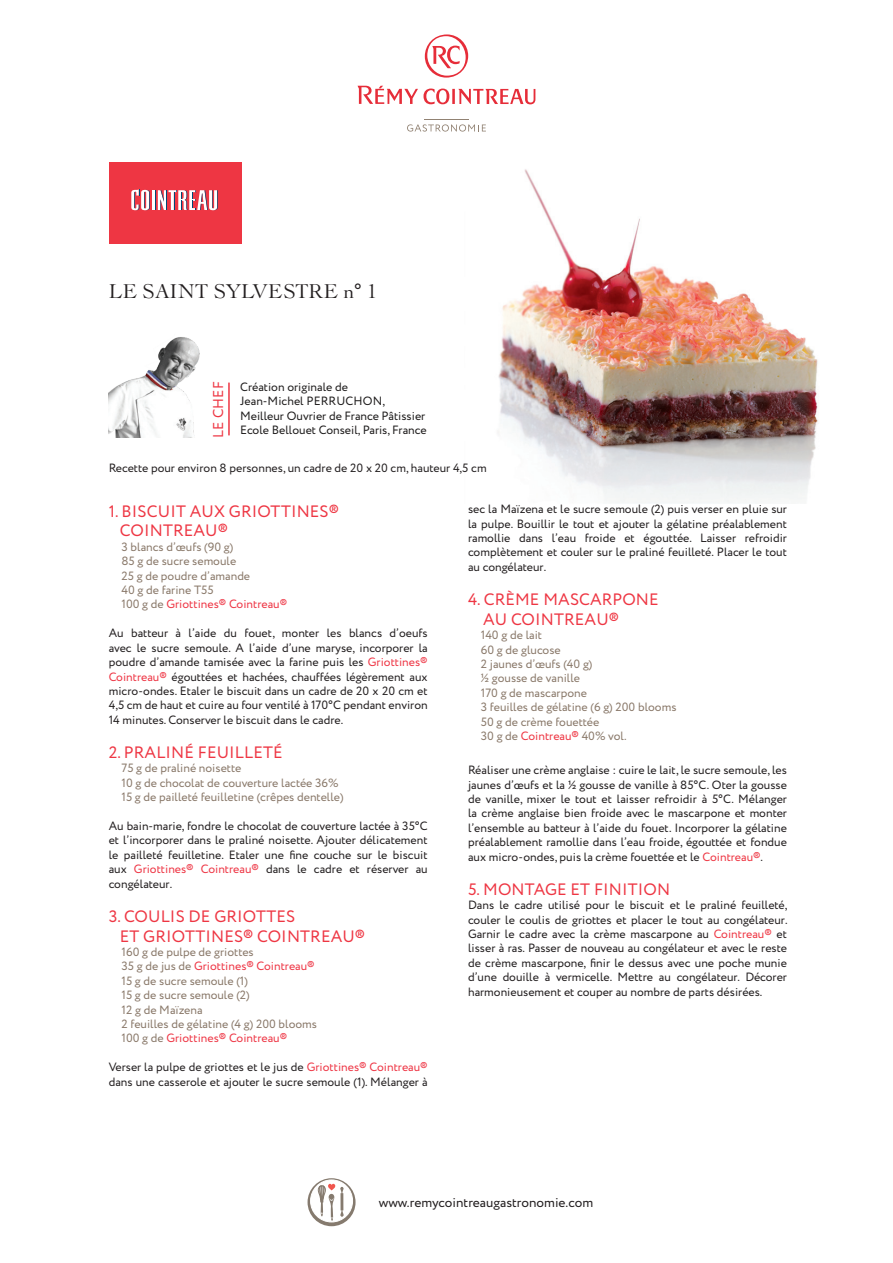
<style>
.page{position:relative;width:893px;height:1263px;background:#fff}
.page>*{position:absolute;margin:0;border:0;box-sizing:border-box;transform-origin:0 0}
.TITRE_RECETTE{font:19.5px "Le Cochin BQ";letter-spacing:.01em;color:#231f20}
.TITRE_PARAGRAPHE{font:16.5px "Circe";letter-spacing:.01em;color:#ee3643}
.TITRE_PARAGRAPHE-2{font:14.25px "Circe";letter-spacing:.01em;color:#ee3643}
.t1{font:13.5px "Circe";color:#231f20}
.TEXTE{font:12px/14.4px "Circe";color:#231f20;text-align:justify}
.INGREDIENTS{font:12px "Circe";color:#897869}
.CHEF{font:12px "Circe";color:#1e1c1c}
.INGREDIENTS-2{font:12px "Circe";color:#ee3645}
.s1{color:#897869}
.s2{color:#ee3645}
.s3{color:#ee3643}
</style>
<div class="page">
<svg style="left:358px;top:86px;width:177px;height:18px"></svg>
<svg style="left:425px;top:34px;width:43px;height:44px"></svg>
<hr style="left:424px;top:119px;width:45px;height:1px;background:#918273">
<svg style="left:407px;top:124px;width:79px;height:8px"></svg>
<svg style="left:308px;top:1178px;width:48px;height:48px"></svg>
<div style="left:311px;top:1180px;width:42px;height:42px;background:#fff;border-radius:50%"></div>
<div style="left:310px;top:1180px;width:43px;height:42px;border:1px solid #fff;border-radius:50%"></div>
<svg style="left:318px;top:1178px;width:26px;height:43px"></svg>
<img style="left:498px;top:169px;width:320px;height:335px">
<div style="left:109px;top:163px;width:132px;height:81px;background:#ee3643"></div>
<svg style="left:131px;top:189px;width:87px;height:22px"></svg>
<hr style="left:228px;top:383px;width:2px;height:52px;background:#ee3643">
<img style="left:108px;top:337px;width:92px;height:101px">
<p class="TITRE_RECETTE" style="left:109px;top:279px;width:270px">LE SAINT SYLVESTRE n° 1</p>
<p class="TITRE_PARAGRAPHE-2" style="left:209px;top:438px;width:58px;rotate:-90deg">LE CHEF</p>
<p class="CHEF" style="left:240px;top:379px;width:109px">Création originale de</p>
<p class="CHEF" style="left:240px;top:393px;width:146px">Jean-Michel PERRUCHON,</p>
<p class="CHEF" style="left:240px;top:408px;width:187px">Meilleur Ouvrier de France Pâtissier</p>
<p class="CHEF" style="left:240px;top:422px;width:188px">Ecole Bellouet Conseil, Paris, France</p>
<p class="TEXTE" style="left:109px;top:461px;width:379px">Recette pour environ 8 personnes, un cadre de 20 x 20 cm, hauteur 4,5 cm</p>
<p class="TITRE_PARAGRAPHE" style="left:109px;top:500px;width:232px">1. BISCUIT AUX GRIOTTINES®</p>
<p class="TITRE_PARAGRAPHE" style="left:120px;top:520px;width:109px">COINTREAU®</p>
<p class="INGREDIENTS" style="left:122px;top:539px;width:113px">3 blancs d’œufs (90 g)</p>
<p class="INGREDIENTS" style="left:122px;top:553px;width:116px">85 g de sucre semoule</p>
<p class="INGREDIENTS" style="left:122px;top:568px;width:130px">25 g de poudre d’amande</p>
<p class="INGREDIENTS" style="left:122px;top:582px;width:94px">40 g de farine T55</p>
<p class="INGREDIENTS-2" style="left:122px;top:596px;width:167px"><span class="s1">100 g de</span> Griottines® Cointreau®</p>
<p class="TEXTE" style="left:109px;top:626px;width:320px">Au batteur à l’aide du fouet, monter les blancs d’oeufs avec le sucre semoule. A l’aide d’une maryse, incorporer la poudre d’amande tamisée avec la farine puis les <span class="s2">Griottines® Cointreau®</span> égouttées et hachées, chauffées légèrement aux micro-ondes. Etaler le biscuit dans un cadre de 20 x 20 cm et 4,5 cm de haut et cuire au four ventilé à 170°C pendant environ 14 minutes. Conserver le biscuit dans le cadre.</p>
<p class="TITRE_PARAGRAPHE" style="left:109px;top:741px;width:175px">2. PRALINÉ FEUILLETÉ</p>
<p class="INGREDIENTS" style="left:122px;top:760px;width:121px">75 g de praliné noisette</p>
<p class="INGREDIENTS" style="left:122px;top:775px;width:219px">10 g de chocolat de couverture lactée 36%</p>
<p class="INGREDIENTS" style="left:122px;top:789px;width:224px">15 g de pailleté feuilletine (crêpes dentelle)</p>
<p class="TEXTE" style="left:109px;top:819px;width:320px">Au bain-marie, fondre le chocolat de couverture lactée à 35°C et l’incorporer dans le praliné noisette. Ajouter délicatement le pailleté feuilletine. Etaler une fine couche sur le biscuit aux <span class="s2">Griottines® Cointreau®</span> dans le cadre et réserver au congélateur.</p>
<p class="TITRE_PARAGRAPHE" style="left:109px;top:905px;width:188px">3. COULIS DE GRIOTTES</p>
<p class="TITRE_PARAGRAPHE" style="left:120px;top:925px;width:247px">ET GRIOTTINES® COINTREAU®</p>
<p class="INGREDIENTS" style="left:122px;top:944px;width:134px">160 g de pulpe de griottes</p>
<p class="INGREDIENTS-2" style="left:122px;top:958px;width:195px"><span class="s1">35 g de jus de</span> Griottines® Cointreau®</p>
<p class="INGREDIENTS" style="left:122px;top:973px;width:128px">15 g de sucre semoule (1)</p>
<p class="INGREDIENTS" style="left:122px;top:987px;width:130px">15 g de sucre semoule (2)</p>
<p class="INGREDIENTS" style="left:122px;top:1001px;width:83px">12 g de Maïzena</p>
<p class="INGREDIENTS" style="left:122px;top:1016px;width:197px">2 feuilles de gélatine (4 g) 200 blooms</p>
<p class="INGREDIENTS-2" style="left:122px;top:1030px;width:167px"><span class="s1">100 g de</span> Griottines® Cointreau®</p>
<p class="TEXTE" style="left:109px;top:1060px;width:320px">Verser la pulpe de griottes et le jus de <span class="s2">Griottines® Cointreau® </span>dans une casserole et ajouter le sucre semoule (1). Mélanger à</p>
<p class="TEXTE" style="left:468px;top:502px;width:320px">sec la Maïzena et le sucre semoule (2) puis verser en pluie sur la pulpe. Bouillir le tout et ajouter la gélatine préalablement ramollie dans l’eau froide et égouttée. Laisser refroidir complètement et couler sur le praliné feuilleté. Placer le tout au congélateur.</p>
<p class="TITRE_PARAGRAPHE" style="left:468px;top:588px;width:192px">4. CRÈME MASCARPONE</p>
<p class="TITRE_PARAGRAPHE" style="left:483px;top:608px;width:138px">AU COINTREAU®</p>
<p class="INGREDIENTS" style="left:481px;top:627px;width:63px">140 g de lait</p>
<p class="INGREDIENTS" style="left:481px;top:641px;width:81px">60 g de glucose</p>
<p class="INGREDIENTS" style="left:481px;top:656px;width:113px">2 jaunes d’œufs (40 g)</p>
<p class="INGREDIENTS" style="left:481px;top:670px;width:101px">½ gousse de vanille</p>
<p class="INGREDIENTS" style="left:481px;top:685px;width:108px">170 g de mascarpone</p>
<p class="INGREDIENTS" style="left:481px;top:699px;width:197px">3 feuilles de gélatine (6 g) 200 blooms</p>
<p class="INGREDIENTS" style="left:481px;top:713px;width:120px">50 g de crème fouettée</p>
<p class="INGREDIENTS" style="left:481px;top:728px;width:147px">30 g de <span class="s3">Cointreau®</span> 40% vol.</p>
<p class="TEXTE" style="left:468px;top:763px;width:320px">Réaliser une crème anglaise : cuire le lait, le sucre semoule, les jaunes d’œufs et la ½ gousse de vanille à 85°C. Oter la gousse de vanille, mixer le tout et laisser refroidir à 5°C. Mélanger la crème anglaise bien froide avec le mascarpone et monter l’ensemble au batteur à l’aide du fouet. Incorporer la gélatine préalablement ramollie dans l’eau froide, égouttée et fondue aux micro-ondes, puis la crème fouettée et le <span class="s3">Cointreau®</span>.</p>
<p class="TITRE_PARAGRAPHE" style="left:468px;top:878px;width:204px">5. MONTAGE ET FINITION</p>
<p class="TEXTE" style="left:468px;top:898px;width:321px">Dans le cadre utilisé pour le biscuit et le praliné feuilleté, couler le coulis de griottes et placer le tout au congélateur.<br>Garnir le cadre avec la crème mascarpone au <span class="s3">Cointreau®</span> et lisser à ras. Passer de nouveau au congélateur et avec le reste de crème mascarpone, finir le dessus avec une poche munie d’une douille à vermicelle. Mettre au congélateur. Décorer harmonieusement et couper au nombre de parts désirées.</p>
<p class="t1" style="left:379px;top:1193px;width:216px">www.remycointreaugastronomie.com</p>
</div>
